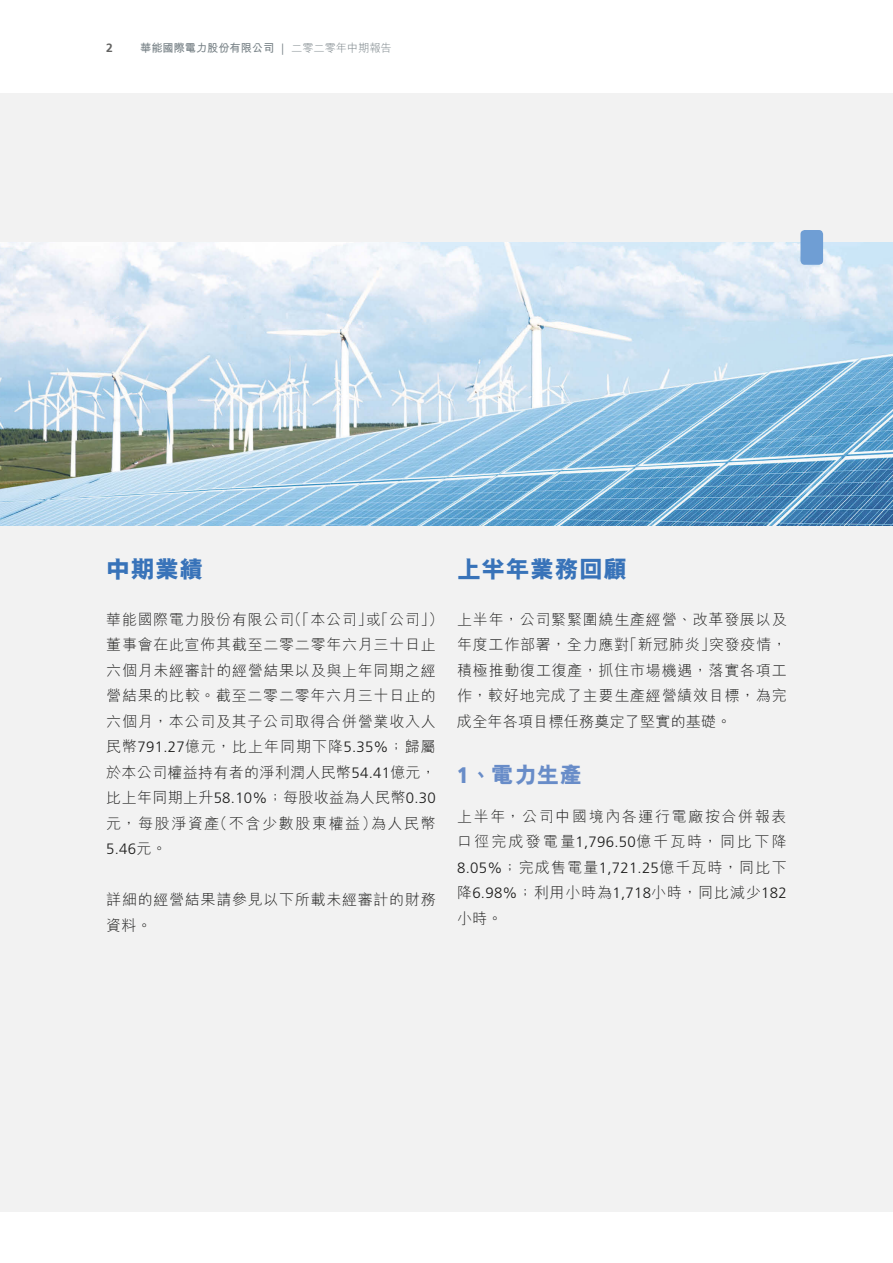
<style>
.page{position:relative;width:893px;height:1263px;background:#fff}
.page>*{position:absolute;margin:0;border:0;box-sizing:border-box;transform-origin:0 0}
.t1{font:800 24px "M Hei HK";letter-spacing:.015em;color:#3873b9}
.t2{font:800 22.5px "M Hei HK";color:#688cc8}
.t3{font:300 15px/25.5px "M Hei HK";letter-spacing:.05em;color:#1c1c1b}
.t4{font:300 15px "Frutiger LT Std";color:#1c1c1b}
.t5{font:700 12px "Frutiger LT Std";color:#636362}
.t6{font:700 11.25px "M Hei HK";letter-spacing:-.01em;color:#778186}
.s1{font-family:"Frutiger LT Std";font-weight:300}
.s2{font-weight:300}
.s3{font-family:"Frutiger LT Std"}
.s4{font-family:"M Hei HK"}
.s5{font-family:"Frutiger LT Std";font-weight:900;font-stretch:condensed}
</style>
<div class="page">
<div style="left:0;top:94px;width:893px;height:1118px;background:#f2f2f2"></div>
<img style="left:0;top:242px;width:893px;height:284px">
<div style="left:800px;top:230px;width:23px;height:35px;background:#6f9ed4;border-radius:4px"></div>
<p class="t5" style="left:106px;top:41px;width:8px">2</p>
<p class="t6" style="left:140px;top:40px;width:253px">華能國際電力股份有限公司 <span class="s1">|</span> <span class="s2">二零二零年中期報告</span></p>
<h1 class="t1" style="left:106px;top:553px;width:99px">中期業績</h1>
<p class="t3" style="left:106px;top:606px;width:339px">華能國際電力股份有限公司（「本公司」或「公司」）董事會在此宣佈其截至二零二零年六月三十日止六個月未經審計的經營結果以及與上年同期之經營結果的比較。截至二零二零年六月三十日止的六個月，本公司及其子公司取得合併營業收入人民幣<span class="s3">791.27</span>億元，比上年同期下降<span class="s3">5.35%</span>；歸屬於本公司權益持有者的淨利潤人民幣<span class="s3">54.41</span>億元，比上年同期上升<span class="s3">58.10%</span>；每股收益為人民幣<span class="s3">0.30</span>元，每股淨資產（不含少數股東權益）為人民幣</p>
<p class="t4" style="left:106px;top:840px;width:62px">5.46<span class="s4">元。</span></p>
<p class="t3" style="left:106px;top:886px;width:331px">詳細的經營結果請參見以下所載未經審計的財務資料。</p>
<h1 class="t1" style="left:457px;top:553px;width:172px">上半年業務回顧</h1>
<p class="t3" style="left:457px;top:606px;width:331px;text-align:justify">上半年，公司緊緊圍繞生產經營、改革發展以及年度工作部署，全力應對「新冠肺炎」突發疫情，積極推動復工復產，抓住市場機遇，落實各項工作，較好地完成了主要生產經營績效目標，為完成全年各項目標任務奠定了堅實的基礎。</p>
<h2 class="t2" style="left:457px;top:760px;width:127px"><span class="s5">1</span>、電力生產</h2>
<p class="t3" style="left:457px;top:803px;width:331px;text-align:justify">上半年，公司中國境內各運行電廠按合併報表口徑完成發電量<span class="s3">1,796.50</span>億千瓦時，同比下降<span class="s3">8.05%</span>；完成售電量<span class="s3">1,721.25</span>億千瓦時，同比下降<span class="s3">6.98%</span>；利用小時為<span class="s3">1,718</span>小時，同比減少<span class="s3">182</span>小時。</p>
</div>
